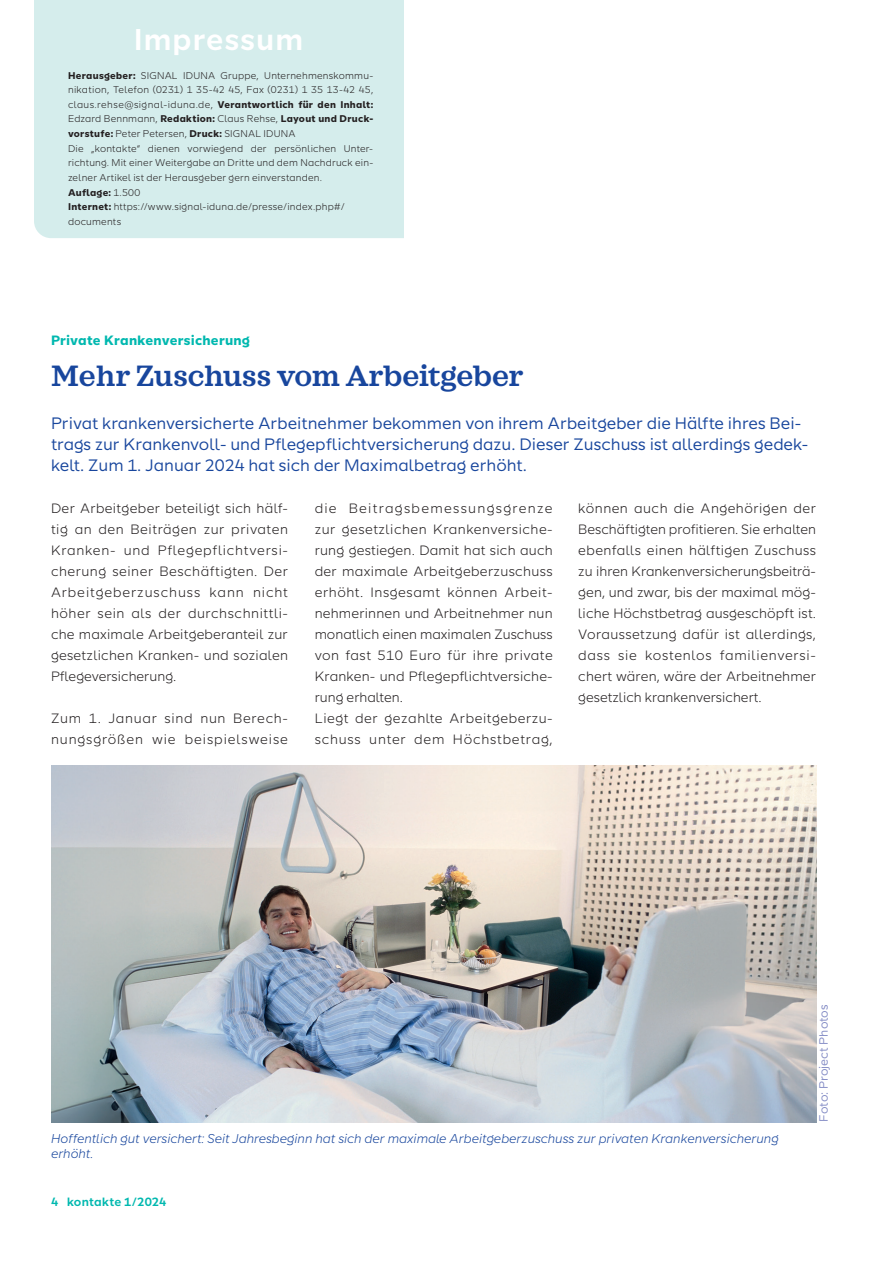
<style>
.page{position:relative;width:893px;height:1263px;background:#fff}
.page>*{position:absolute;margin:0;border:0;box-sizing:border-box;transform-origin:0 0}
.t1{font:600 30px "SI Serif";color:#18469d}
.Infokasten_Überschrift{font:600 30px "SI Sans";letter-spacing:.035em;color:#fff}
.t2{font:16.5px/21px "SI Sans";color:#18469d}
.Copy_ohneEinzug{font:300 13.5px/21px "SI Sans";letter-spacing:.015em;color:#231f20;text-align:justify}
.Copy_ohneEinzug-2{font:300 13.5px/21px "SI Sans";letter-spacing:.035em;color:#231f20}
.Copy_ohneEinzug-3{font:300 13.5px/21px "SI Sans";letter-spacing:.06em;color:#231f20}
.Headline_9pt{font:700 13.5px "SI Sans";letter-spacing:.015em;color:#00b8af}
.t3{font:italic 300 12.75px/15.3px "SI Sans";color:#18469d}
.t4{font:12px "SI Sans";color:#848cc5}
.Seitenzahl{font:600 12px "SI Sans";letter-spacing:.01em;color:#00b8af}
.t5{font:300 9.75px/14.7px "SI Sans";letter-spacing:.02em;color:#231f20;text-align:justify}
.t6{font:700 9.75px "SI Sans";letter-spacing:.025em;color:#231f20}
.s1{font-weight:700}
.s2{font-weight:300}
</style>
<div class="page">
<div style="left:34px;top:0;width:370px;height:238px;background:#d5edec"></div>
<img style="left:51px;top:765px;width:765px;height:357px">
<p class="Infokasten_Überschrift" style="left:134px;top:18px;width:171px">Impressum</p>
<p class="t5" style="left:68px;top:67px;width:307px"><span class="s1">Herausgeber:</span> SIGNAL IDUNA Gruppe, Unternehmenskommu&shy;nikation, Telefon (0231) 1 35-42 45, Fax (0231) 1 35 13-42 45, claus.rehse@signal-iduna.de, <span class="s1">Verantwortlich für den Inhalt:<br></span>Edzard Bennmann, <span class="s1">Redaktion:</span> Claus Rehse, <span class="s1">Layout und Druck&shy;vorstufe:</span> Peter Petersen, <span class="s1">Druck:</span> SIGNAL IDUNA</p>
<p class="t5" style="left:68px;top:140px;width:307px">Die „kontakte“ dienen vorwiegend der persönlichen Unter&shy;richtung. Mit einer Weitergabe an Dritte und dem Nachdruck ein&shy;zelner Artikel ist der Herausgeber gern einverstanden.</p>
<p class="t6" style="left:68px;top:185px;width:74px">Auflage: <span class="s2">1.500</span></p>
<p class="t5" style="left:68px;top:199px;width:278px"><span class="s1">Internet:</span> https://www.signal-iduna.de/presse/index.php#/ documents</p>
<p class="Headline_9pt" style="left:51px;top:330px;width:201px">Private Krankenversicherung</p>
<p class="t1" style="left:51px;top:358px;width:474px">Mehr Zuschuss vom Arbeitgeber</p>
<p class="t2" style="left:51px;top:412px;width:759px">Privat krankenversicherte Arbeitnehmer bekommen von ihrem Arbeitgeber die Hälfte ihres Bei&shy;trags zur Krankenvoll- und Pflegepflichtversicherung dazu. Dieser Zuschuss ist allerdings gedec&shy;kelt. Zum 1. Januar 2024 hat sich der Maximalbetrag erhöht.</p>
<p class="Copy_ohneEinzug" style="left:51px;top:497px;width:239px">Der Arbeitgeber beteiligt sich hälf&shy;tig an den Beiträgen zur privaten Kranken- und Pflegepflichtversi&shy;cherung seiner Beschäftigten. Der Arbeitgeberzuschuss kann nicht höher sein als der durchschnittli&shy;che maximale Arbeitgeberanteil zur gesetzlichen Kranken- und sozialen Pflegeversicherung.</p>
<p class="Copy_ohneEinzug-3" style="left:51px;top:707px;width:239px">Zum 1. Januar sind nun Berech&shy;nungsgrößen wie beispielsweise</p>
<p class="Copy_ohneEinzug" style="left:315px;top:497px;width:240px">die Beitragsbemessungsgrenze zur gesetzlichen Krankenversiche&shy;rung gestiegen. Damit hat sich auch der maximale Arbeitgeberzuschuss erhöht. Insgesamt können Arbeit&shy;nehmerinnen und Arbeitnehmer nun monatlich einen maximalen Zuschuss von fast 510 Euro für ihre private Kranken- und Pflegepflichtversiche&shy;rung erhalten.</p>
<p class="Copy_ohneEinzug-2" style="left:315px;top:707px;width:240px">Liegt der gezahlte Arbeitgeberzu&shy;schuss unter dem Höchstbetrag,</p>
<p class="Copy_ohneEinzug" style="left:578px;top:497px;width:239px">können auch die Angehörigen der Beschäftigten profitieren. Sie erhalten ebenfalls einen hälftigen Zuschuss zu ihren Krankenversicherungsbeiträ&shy;gen, und zwar, bis der maximal mög&shy;liche Höchstbetrag ausgeschöpft ist.<br>Voraussetzung dafür ist allerdings, dass sie kostenlos familienversi&shy;chert wären, wäre der Arbeitnehmer gesetzlich krankenversichert.</p>
<p class="t4" style="left:815px;top:1121px;width:119px;rotate:-90deg">Foto: Project Photos</p>
<p class="t3" style="left:51px;top:1130px;width:729px">Hoffentlich gut versichert: Seit Jahresbeginn hat sich der maximale Arbeitgeberzuschuss zur privaten Krankenversicherung erhöht.</p>
<p class="Seitenzahl" style="left:51px;top:1193px;width:117px">4 kontakte 1/2024</p>
</div>
